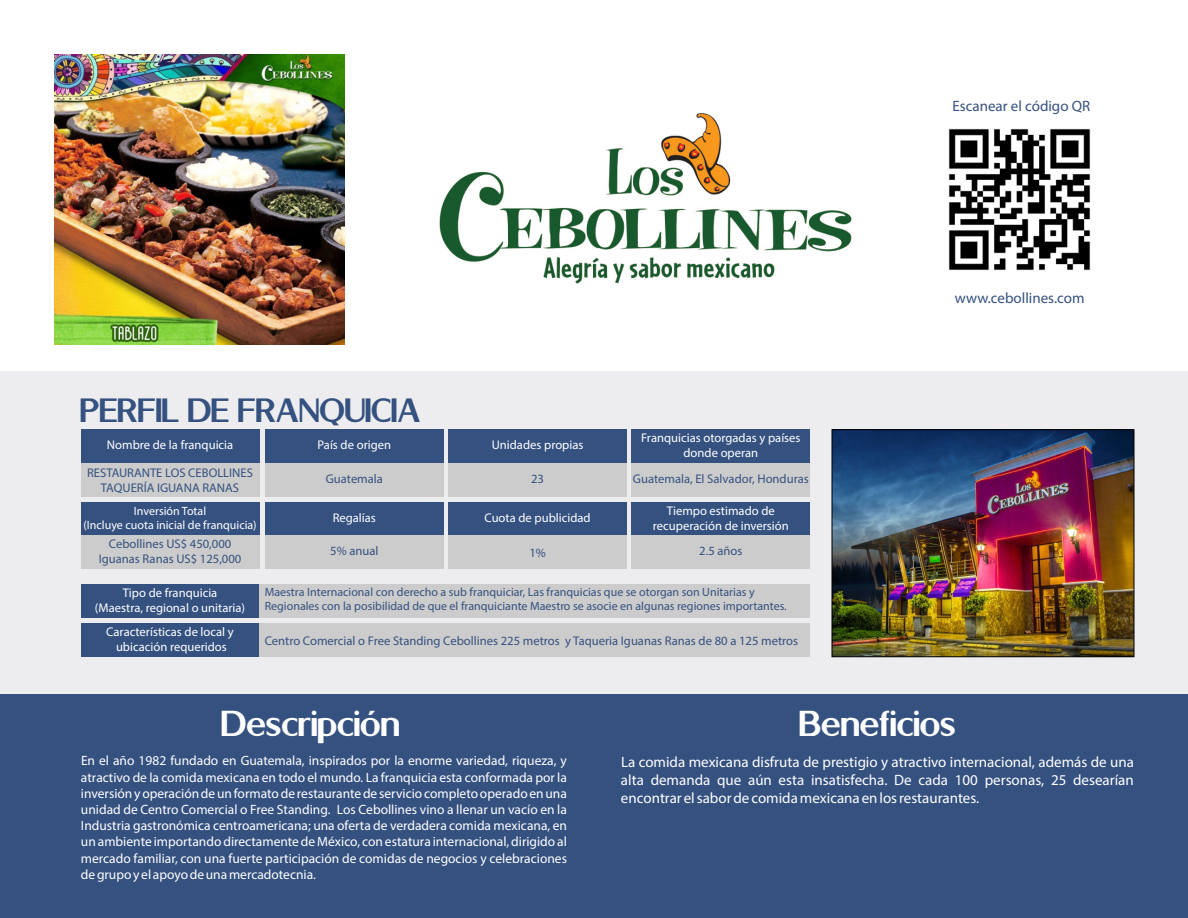
<style>
.page{position:relative;width:1188px;height:918px;background:#fff}
.page>*{position:absolute;margin:0;border:0;box-sizing:border-box;transform-origin:0 0}
.t1{font:700 36px "Berlina";color:#fff}
.t2{font:700 33.6px "Berlina";color:#355180}
.t3{font:15px/18px "Myriad Pro";color:#fff;text-align:justify}
.t4{font:15px "Myriad Pro";color:#355180}
.t5{font:13.5px/16.2px "Myriad Pro";color:#fff;text-align:justify}
.t6{font:12.6px/15.1px "Myriad Pro";color:#fff;text-align:center}
.t7{font:12.6px/15.1px "Myriad Pro";color:#355180;text-align:center}
.t8{font:12px/14.4px "Myriad Pro";color:#355180}
.t9{font:12px/14.4px "Myriad Pro";color:#fff;text-align:center}
</style>
<div class="page">
<img style="left:54px;top:54px;width:290px;height:290px">
<img style="left:948px;top:128px;width:143px;height:143px">
<img style="left:439px;top:113px;width:413px;height:171px">
<div style="left:0;top:693px;width:1188px;height:225px;background:#355180"></div>
<div style="left:0;top:371px;width:1188px;height:322px;background:#ededef"></div>
<div style="left:81px;top:430px;width:178px;height:33px;background:#355180"></div>
<div style="left:81px;top:502px;width:178px;height:34px;background:#355180"></div>
<div style="left:81px;top:584px;width:178px;height:34px;background:#355180"></div>
<div style="left:81px;top:623px;width:178px;height:34px;background:#355180"></div>
<div style="left:265px;top:430px;width:178px;height:33px;background:#355180"></div>
<div style="left:265px;top:502px;width:178px;height:34px;background:#355180"></div>
<div style="left:449px;top:430px;width:178px;height:33px;background:#355180"></div>
<div style="left:449px;top:502px;width:178px;height:34px;background:#355180"></div>
<div style="left:632px;top:430px;width:178px;height:33px;background:#355180"></div>
<div style="left:632px;top:502px;width:178px;height:34px;background:#355180"></div>
<div style="left:81px;top:463px;width:178px;height:34px;background:#ccc"></div>
<div style="left:81px;top:536px;width:178px;height:33px;background:#ccc"></div>
<div style="left:259px;top:584px;width:551px;height:34px;background:#ccc"></div>
<div style="left:259px;top:623px;width:551px;height:34px;background:#ccc"></div>
<div style="left:265px;top:463px;width:178px;height:34px;background:#ccc"></div>
<div style="left:265px;top:536px;width:178px;height:33px;background:#ccc"></div>
<div style="left:449px;top:463px;width:178px;height:34px;background:#ccc"></div>
<div style="left:449px;top:536px;width:178px;height:33px;background:#ccc"></div>
<div style="left:632px;top:463px;width:178px;height:34px;background:#ccc"></div>
<div style="left:632px;top:536px;width:178px;height:33px;background:#ccc"></div>
<img style="left:834px;top:431px;width:298px;height:224px">
<div style="left:832px;top:429px;width:302px;height:228px;border:1px solid #000"></div>
<p class="t4" style="left:952px;top:100px;width:139px">Escanear el código QR</p>
<h2 class="t2" style="left:80px;top:397px;width:342px">PERFIL DE FRANQUICIA</h2>
<p class="t6" style="left:107px;top:439px;width:128px">Nombre de la franquicia</p>
<p class="t7" style="left:87px;top:466px;width:167px">RESTAURANTE LOS CEBOLLINES<br>TAQUERÍA IGUANA RANAS</p>
<p class="t9" style="left:84px;top:504px;width:175px">Inversión Total<br>(Incluye cuota inicial de franquicia)</p>
<p class="t7" style="left:99px;top:537px;width:144px">Cebollines US$ 450,000<br>Iguanas Ranas US$ 125,000</p>
<p class="t6" style="left:318px;top:439px;width:75px">País de origen</p>
<p class="t7" style="left:326px;top:472px;width:59px">Guatemala</p>
<p class="t6" style="left:333px;top:511px;width:45px">Regalías</p>
<p class="t7" style="left:330px;top:545px;width:50px">5% anual</p>
<p class="t6" style="left:492px;top:439px;width:93px">Unidades propias</p>
<p class="t7" style="left:531px;top:472px;width:14px">23</p>
<p class="t6" style="left:485px;top:511px;width:108px">Cuota de publicidad</p>
<p class="t7" style="left:529px;top:546px;width:18px">1%</p>
<p class="t6" style="left:641px;top:432px;width:161px">Franquicias otorgadas y países donde operan</p>
<p class="t7" style="left:633px;top:472px;width:177px">Guatemala, El Salvador, Honduras</p>
<p class="t6" style="left:653px;top:504px;width:137px">Tiempo estimado de recuperación de inversión</p>
<p class="t7" style="left:699px;top:545px;width:45px">2.5 años</p>
<p class="t6" style="left:95px;top:586px;width:152px">Tipo de franquicia<br>(Maestra, regional o unitaria)</p>
<p class="t6" style="left:106px;top:625px;width:129px">Características de local y ubicación requeridos</p>
<p class="t8" style="left:265px;top:586px;width:524px">Maestra Internacional con derecho a sub franquiciar, Las franquicias que se otorgan son Unitarias y<br>Regionales con la posibilidad de que el franquiciante Maestro se asocie en algunas regiones importantes.</p>
<p class="t7" style="left:265px;top:634px;width:535px">Centro Comercial o Free Standing Cebollines 225 metros y Taqueria Iguanas Ranas de 80 a 125 metros</p>
<p class="t4" style="left:955px;top:291px;width:131px">www.cebollines.com</p>
<h1 class="t1" style="left:221px;top:709px;width:180px">Descripción</h1>
<p class="t5" style="left:81px;top:754px;width:488px">En el año 1982 fundado en Guatemala, inspirados por la enorme variedad, riqueza, y atractivo de la comida mexicana en todo el mundo. La franquicia esta conformada por la inversión y operación de un formato de restaurante de servicio completo operado en una unidad de Centro Comercial o Free Standing. Los Cebollines vino a llenar un vacío en la Industria gastronómica centroamericana; una oferta de verdadera comida mexicana, en un ambiente importando directamente de México, con estatura internacional, dirigido al mercado familiar, con una fuerte participación de comidas de negocios y celebraciones de grupo y el apoyo de una mercadotecnia.</p>
<h1 class="t1" style="left:799px;top:709px;width:158px">Beneficios</h1>
<p class="t3" style="left:621px;top:754px;width:515px">La comida mexicana disfruta de prestigio y atractivo internacional, además de una alta demanda que aún esta insatisfecha. De cada 100 personas, 25 desearían encontrar el sabor de comida mexicana en los restaurantes.</p>
</div>
